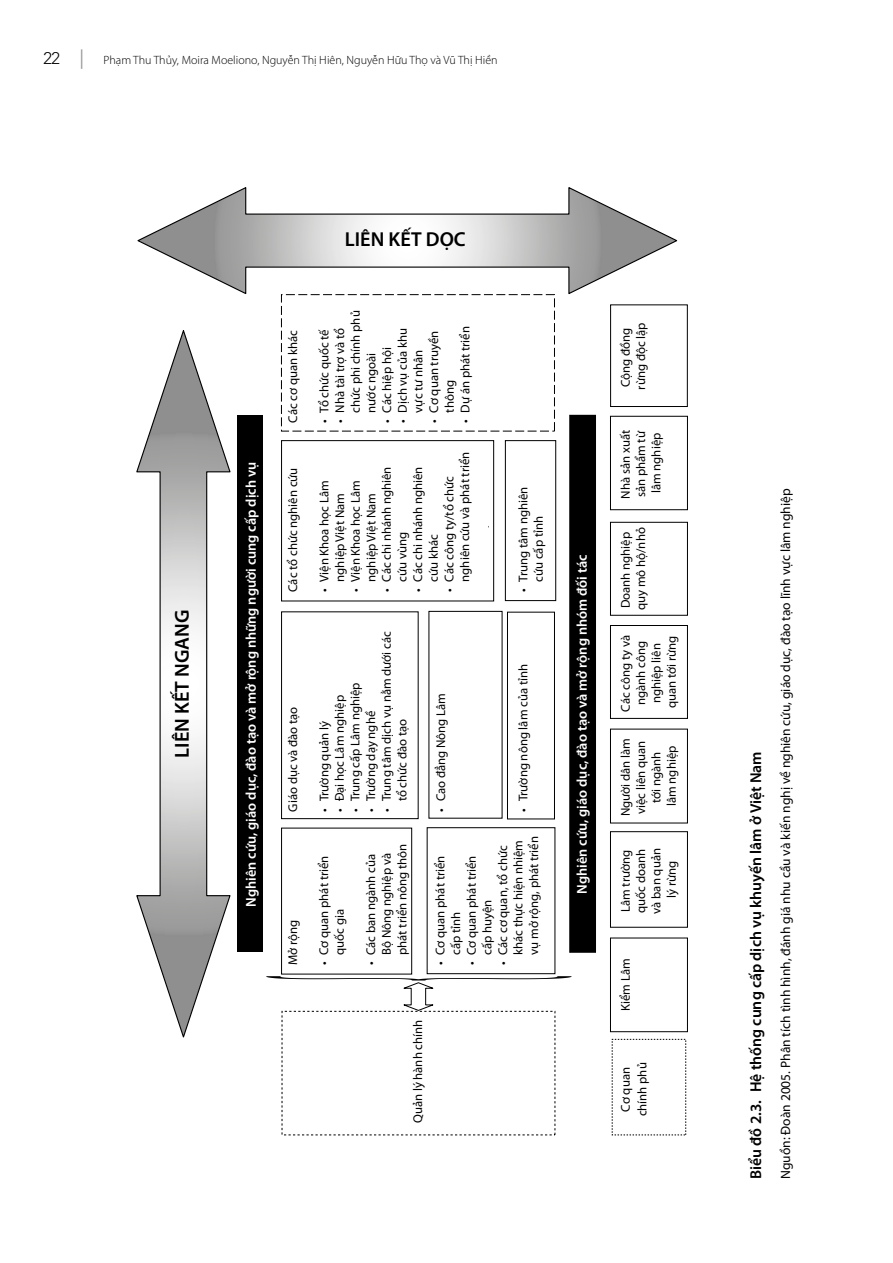
<style>
.page{position:relative;width:893px;height:1263px;background:#fff}
.page>*{position:absolute;margin:0;border:0;box-sizing:border-box;transform-origin:0 0}
.t1{font:300 382.5px "Myriad Pro";color:#000;scale:.05 1}
.t2{font:600 20.25px "Myriad Pro";color:#000}
.t3{font:600 15.75px "Myriad Pro";color:#000}
.t4{font:600 14.25px "Myriad Pro";color:#fff}
.t5{font:13.5px "Myriad Pro";color:#000}
.t6{font:12.75px/15.6px "Myriad Pro";color:#000}
.t7{font:300 12px "Myriad Pro";color:#000}
.s1{font-family:"Vectora LT Std";font-size:16.5px}
.s2{font-weight:400;font-size:19.5px;color:#9d9d9c}
</style>
<div class="page">
<div style="left:610px;top:831px;width:78px;height:96px;border:1px solid #000"></div>
<div style="left:610px;top:729px;width:78px;height:94px;border:1px solid #000"></div>
<div style="left:610px;top:625px;width:78px;height:94px;border:1px solid #000"></div>
<div style="left:610px;top:522px;width:78px;height:93px;border:1px solid #000"></div>
<div style="left:610px;top:416px;width:78px;height:94px;border:1px solid #000"></div>
<div style="left:610px;top:305px;width:77px;height:102px;border:1px solid #000"></div>
<svg style="left:137px;top:187px;width:541px;height:107px"></svg>
<div style="left:610px;top:938px;width:78px;height:94px;border:1px solid #000"></div>
<div style="left:281px;top:828px;width:131px;height:146px;border:1px solid #000"></div>
<div style="left:281px;top:612px;width:137px;height:207px;border:1px solid #000"></div>
<div style="left:281px;top:440px;width:213px;height:161px;border:1px solid #000"></div>
<div style="left:281px;top:294px;width:274px;height:137px;border:1px dashed #000"></div>
<div style="left:505px;top:440px;width:51px;height:161px;border:1px solid #000"></div>
<div style="left:507px;top:612px;width:48px;height:207px;border:1px solid #000"></div>
<div style="left:427px;top:827px;width:128px;height:147px;border:1px solid #000"></div>
<svg style="left:402px;top:982px;width:33px;height:29px"></svg>
<svg style="left:136px;top:330px;width:95px;height:708px"></svg>
<div style="left:238px;top:415px;width:25px;height:537px;background:#000"></div>
<div style="left:570px;top:415px;width:25px;height:537px;background:#000"></div>
<div style="left:570px;top:415px;width:26px;height:537px;border:1px solid #000"></div>
<p class="t7" style="left:43px;top:53px;width:456px"><span class="s1">22</span> <span class="s2">|</span> Phạm Thu Thủy, Moira Moeliono, Nguyễn Thị Hiên, Nguyễn Hữu Thọ và Vũ Thị Hiền</p>
<h2 class="t2" style="left:169px;top:758px;width:150px;rotate:-90deg">LIÊN KẾT NGANG</h2>
<h2 class="t2" style="left:345px;top:226px;width:122px">LIÊN KẾT DỌC</h2>
<p class="t4" style="left:242px;top:907px;width:446px;rotate:-90deg">Nghiên cứu, giáo dục, đào tạo và mở rộng những người cung cấp dịch vụ</p>
<p class="t6" style="left:332px;top:413px;width:104px;text-indent:-10px;rotate:-90deg">• Nhà tài trợ và tổ chức phi chính phủ nước ngoài</p>
<p class="t6" style="left:394px;top:413px;width:86px;text-indent:-10px;rotate:-90deg">• Dịch vụ của khu vực tư nhân</p>
<p class="t6" style="left:426px;top:413px;width:83px;text-indent:-10px;rotate:-90deg">• Cơ quan truyền thông</p>
<p class="t6" style="left:457px;top:423px;width:98px;rotate:-90deg">• Dự án phát triển</p>
<p class="t6" style="left:285px;top:423px;width:94px;rotate:-90deg">Các cơ quan khác</p>
<p class="t6" style="left:316px;top:423px;width:95px;rotate:-90deg">• Tổ chức quốc tế</p>
<p class="t6" style="left:379px;top:423px;width:77px;rotate:-90deg">• Các hiệp hội</p>
<p class="t6" style="left:285px;top:592px;width:126px;rotate:-90deg">Các tổ chức nghiên cứu</p>
<p class="t6" style="left:285px;top:811px;width:107px;rotate:-90deg">Giáo dục và đào tạo</p>
<p class="t6" style="left:441px;top:582px;width:132px;text-indent:-10px;rotate:-90deg">• Các công ty/tổ chức nghiên cứu và phát triển</p>
<p class="t6" style="left:379px;top:582px;width:117px;text-indent:-10px;rotate:-90deg">• Các chi nhánh nghiên cứu vùng</p>
<p class="t6" style="left:410px;top:582px;width:117px;text-indent:-10px;rotate:-90deg">• Các chi nhánh nghiên cứu khác</p>
<p class="t6" style="left:316px;top:592px;width:113px;text-align:center;rotate:-90deg">• Viện Khoa học Lâm nghiệp Việt Nam</p>
<p class="t6" style="left:347px;top:592px;width:113px;text-align:center;rotate:-90deg">• Viện Khoa học Lâm nghiệp Việt Nam</p>
<p class="t6" style="left:379px;top:801px;width:172px;text-indent:-10px;rotate:-90deg">• Trung tâm dịch vụ nằm dưới các tổ chức đào tạo</p>
<p class="t6" style="left:347px;top:811px;width:131px;rotate:-90deg">• Trung cấp Lâm nghiệp</p>
<p class="t6" style="left:332px;top:811px;width:118px;rotate:-90deg">• Đại học Lâm nghiệp</p>
<p class="t6" style="left:363px;top:811px;width:102px;rotate:-90deg">• Trường dạy nghề</p>
<p class="t6" style="left:316px;top:811px;width:92px;rotate:-90deg">• Trường quản lý</p>
<p class="t6" style="left:433px;top:811px;width:120px;rotate:-90deg">• Cao đẳng Nông Lâm</p>
<p class="t6" style="left:515px;top:582px;width:97px;text-indent:-10px;rotate:-90deg">• Trung tâm nghiên cứu cấp tỉnh</p>
<p class="t6" style="left:515px;top:811px;width:149px;rotate:-90deg">• Trường nông lâm của tỉnh</p>
<p class="t6" style="left:285px;top:965px;width:47px;rotate:-90deg">Mở rộng</p>
<p class="t6" style="left:316px;top:955px;width:101px;text-indent:-10px;rotate:-90deg">• Cơ quan phát triển quốc gia</p>
<p class="t6" style="left:363px;top:955px;width:113px;text-indent:-10px;rotate:-90deg">• Các ban ngành của<br>Bộ Nông nghiệp và phát triển nông thôn</p>
<p class="t6" style="left:495px;top:955px;width:120px;text-indent:-10px;rotate:-90deg">• Các cơ quan, tổ chức khác thực hiện nhiệm vụ mở rộng, phát triển</p>
<p class="t6" style="left:432px;top:955px;width:101px;text-indent:-10px;rotate:-90deg">• Cơ quan phát triển cấp tỉnh</p>
<p class="t6" style="left:463px;top:955px;width:101px;text-indent:-10px;rotate:-90deg">• Cơ quan phát triển cấp huyện</p>
<p class="t4" style="left:573px;top:894px;width:341px;rotate:-90deg">Nghiên cứu, giáo dục, đào tạo và mở rộng nhóm đối tác</p>
<h1 class="t1" style="left:171px;top:981px;width:105px;rotate:-90deg">{</h1>
<p class="t6" style="left:410px;top:1123px;width:105px;rotate:-90deg">Quản lý hành chính</p>
<p class="t6" style="left:618px;top:389px;width:69px;rotate:-90deg">Cộng đồng rừng độc lập</p>
<p class="t6" style="left:618px;top:499px;width:70px;text-align:center;rotate:-90deg">Nhà sản xuất sản phẩm từ lâm nghiệp</p>
<p class="t6" style="left:618px;top:610px;width:84px;rotate:-90deg">Doanh nghiệp quy mô hộ/nhỏ</p>
<p class="t6" style="left:618px;top:712px;width:78px;text-align:center;rotate:-90deg">Các công ty và ngành công nghiệp liên quan tới rừng</p>
<p class="t6" style="left:618px;top:816px;width:80px;text-align:center;rotate:-90deg">Người dân làm việc liên quan tới ngành<br>lâm nghiệp</p>
<p class="t6" style="left:618px;top:914px;width:67px;text-align:center;rotate:-90deg">Lâm trường quốc doanh và ban quản lý rừng</p>
<p class="t6" style="left:617px;top:1011px;width:54px;rotate:-90deg">Kiểm Lâm</p>
<p class="t6" style="left:617px;top:1116px;width:55px;line-height:16.8px;text-align:center;rotate:-90deg">Cơ quan chính phủ</p>
<p class="t3" style="left:746px;top:1179px;width:429px;rotate:-90deg">Biểu đồ 2.3. Hệ thống cung cấp dịch vụ khuyến lâm ở Việt Nam</p>
<p class="t5" style="left:777px;top:1179px;width:692px;rotate:-90deg">Nguồn: Đoàn 2005. Phân tích tình hình, đánh giá nhu cầu và kiến nghị về nghiên cứu, giáo dục, đào tạo lĩnh vực lâm nghiệp</p>
</div>
